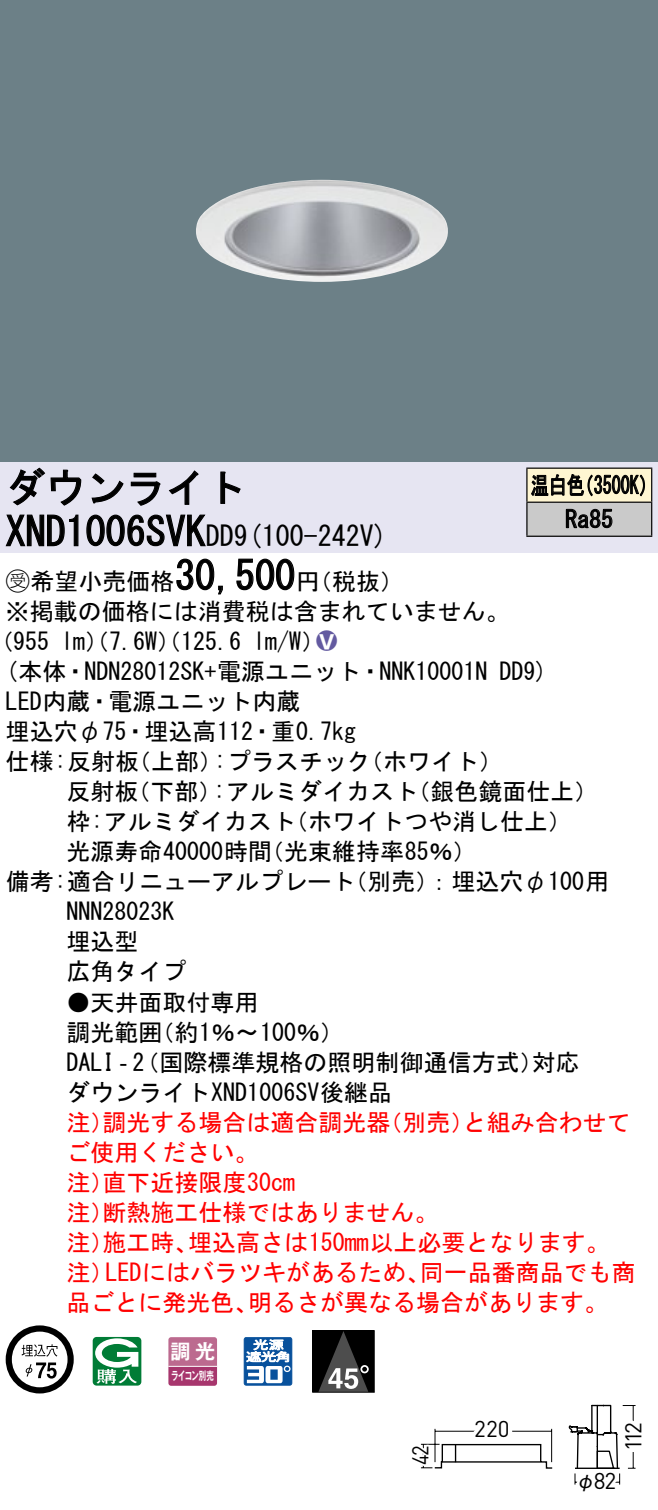
<style>
.page{position:relative;width:658px;height:1510px;background:#fff}
.page>*{position:absolute;margin:0;border:0;box-sizing:border-box;transform-origin:0 0}
.t1{font:40px "MS Gothic";color:#000}
.t2{font:28px "MS Gothic";color:#000}
.t3{font:24px/30px "MS Gothic";color:#000}
.t4{font:24px/30px "MS Gothic";color:#f00}
.t5{font:24px/34px "MS Gothic";color:#000;scale:.75 1}
.t6{font:24px "Ford Classification 1";color:#635aa0}
.t7{font:22.8px "DINOT";letter-spacing:-.055em;color:#000}
.t8{font:22.8px "DINOT";letter-spacing:-.055em;color:#000;scale:.9 1}
.t9{font:20px "Gothic MB101 Pro De Bold 90 pv RKSJ H";color:#fff}
.t10{font:20px "Gothic BBB Pro Medium 90 pv RKSJ H";color:#000}
.t11{font:11.6px "Gothic MB101 Pro De Bold 90 pv RKSJ H";letter-spacing:-.05em;color:#fff;scale:.65 1}
.s1{font-size:28px}
.s2{font-family:"Ford Classification 1"}
.s3{color:#fff}
</style>
<div class="page">
<div style="left:0;top:0;width:658px;height:462px;background:#6c8087"></div>
<img style="left:196px;top:180px;width:252px;height:102px">
<div style="left:0;top:462px;width:658px;height:90px;background:#e6e5f2"></div>
<svg style="left:9px;top:467px;width:73px;height:39px"></svg>
<svg style="left:91px;top:473px;width:33px;height:30px"></svg>
<svg style="left:130px;top:472px;width:30px;height:34px"></svg>
<svg style="left:168px;top:470px;width:30px;height:35px"></svg>
<svg style="left:220px;top:471px;width:21px;height:33px"></svg>
<svg style="left:5px;top:514px;width:74px;height:32px"></svg>
<svg style="left:86px;top:514px;width:120px;height:32px"></svg>
<svg style="left:176px;top:558px;width:47px;height:37px"></svg>
<svg style="left:236px;top:558px;width:59px;height:32px"></svg>
<svg style="left:6px;top:1325px;width:68px;height:68px"></svg>
<svg style="left:93px;top:1336px;width:48px;height:49px"></svg>
<svg style="left:168px;top:1337px;width:49px;height:48px;background:#b65a85"></svg>
<hr style="left:168px;top:1365px;width:49px;height:1px;background:#fff">
<svg style="left:244px;top:1337px;width:48px;height:48px"></svg>
<div style="left:312px;top:1330px;width:62px;height:61px;background:#000"></div>
<svg style="left:319px;top:1331px;width:49px;height:60px"></svg>
<div style="left:527px;top:468px;width:124px;height:34px;background:#fff6d2"></div>
<div style="left:527px;top:502px;width:124px;height:34px;background:#cacaca"></div>
<hr style="left:526px;top:467px;width:126px;height:2px;background:#000">
<hr style="left:526px;top:468px;width:1px;height:33px;background:#000">
<hr style="left:651px;top:468px;width:1px;height:33px;background:#000">
<hr style="left:526px;top:501px;width:126px;height:2px;background:#000">
<hr style="left:526px;top:502px;width:1px;height:33px;background:#000">
<hr style="left:651px;top:502px;width:1px;height:33px;background:#000">
<hr style="left:526px;top:535px;width:126px;height:2px;background:#000">
<svg style="left:531px;top:474px;width:114px;height:23px"></svg>
<svg style="left:565px;top:508px;width:47px;height:20px"></svg>
<svg style="left:568px;top:1404px;width:68px;height:81px"></svg>
<svg style="left:420px;top:1428px;width:133px;height:40px"></svg>
<h1 class="t1" style="left:6px;top:467px;width:242px">ダウンライト</h1>
<p class="t2" style="left:234px;top:522px;width:155px">(9 100-242 (V</p>
<h1 class="t1" style="left:6px;top:511px;width:230px">XND1006SVK<span class="s1">DD</span></h1>
<h1 class="t1" style="left:175px;top:555px;width:121px">30,500</h1>
<p class="t3" style="left:6px;top:566px;width:505px"><span class="s2">B</span>希望小売価格<br>※掲載の価格には消費税は含まれていません。</p>
<p class="t6" style="left:316px;top:629px;width:22px">2<span class="s3">8</span></p>
<p class="t3" style="left:296px;top:566px;width:109px">（円税抜(</p>
<p class="t3" style="left:253px;top:626px;width:73px">l m (W/</p>
<p class="t3" style="left:-11px;top:626px;width:62px">（955</p>
<p class="t3" style="left:61px;top:626px;width:182px">lm）（7.6 ）（W 125.6</p>
<p class="t5" style="left:565px;top:468px;width:65px;text-indent:-34px">温白色<br>Ra85</p>
<p class="t5" style="left:575px;top:468px;width:109px">（3500 (K</p>
<p class="t3" style="left:6px;top:656px;width:483px">(本体・NDN28012SK+電源ユニット・NNK10001N</p>
<p class="t3" style="left:6px;top:686px;width:296px">LED内蔵・電源ユニット内蔵</p>
<p class="t3" style="left:6px;top:716px;width:352px">埋込穴φ75・埋込高112・重0.7kg</p>
<p class="t3" style="left:359px;top:746px;width:145px">（ホワイト(</p>
<p class="t3" style="left:214px;top:746px;width:158px">:プラスチック</p>
<p class="t3" style="left:6px;top:746px;width:135px">仕様:反射板</p>
<p class="t3" style="left:127px;top:746px;width:97px">（上部）</p>
<p class="t3" style="left:499px;top:656px;width:50px">DD (9</p>
<p class="t3" style="left:66px;top:776px;width:74px">反射板</p>
<p class="t3" style="left:126px;top:776px;width:97px">（下部）</p>
<p class="t3" style="left:213px;top:776px;width:206px">:アルミダイカスト</p>
<p class="t3" style="left:406px;top:776px;width:193px">（銀色鏡面仕上(</p>
<p class="t3" style="left:260px;top:806px;width:218px;text-indent:-193px">枠:アルミダイカスト<br>（光束維持率85％(</p>
<p class="t3" style="left:284px;top:806px;width:289px">（ホワイトつや消し仕上(</p>
<p class="t3" style="left:66px;top:836px;width:207px">光源寿命40000時間</p>
<p class="t3" style="left:66px;top:866px;width:290px;text-indent:-61px">備考:適合リニューアルプレート<br>NNN28023K<br>埋込型<br>広角タイプ</p>
<p class="t3" style="left:150px;top:986px;width:195px;text-indent:-84px">●天井面取付専用<br>（約1％〜100％(</p>
<p class="t3" style="left:343px;top:866px;width:267px">（別売：）埋込穴φ100用</p>
<p class="t3" style="left:66px;top:1016px;width:97px">調光範囲</p>
<p class="t3" style="left:66px;top:1046px;width:478px">DALI‐（2 国際標準規格の照明制御通信方式）ダウンライトXND1006SV後継品</p>
<p class="t4" style="left:462px;top:1106px;width:169px">と組み合わせて</p>
<p class="t3" style="left:531px;top:1046px;width:49px">対応</p>
<p class="t4" style="left:102px;top:1106px;width:289px">調光する場合は適合調光器</p>
<p class="t4" style="left:378px;top:1106px;width:97px">（別売）</p>
<p class="t4" style="left:66px;top:1106px;width:49px">注）</p>
<p class="t4" style="left:66px;top:1136px;width:193px">ご使用ください。</p>
<p class="t4" style="left:102px;top:1166px;width:194px">直下近接限度30cm</p>
<p class="t4" style="left:102px;top:1166px;width:337px;text-indent:-36px">注）<br>断熱施工仕様ではありません。</p>
<p class="t4" style="left:66px;top:1196px;width:49px">注）</p>
<p class="t4" style="left:188px;top:1226px;width:423px">埋込高さは150mm以上必要となります。</p>
<p class="t4" style="left:102px;top:1226px;width:97px">施工時、</p>
<p class="t4" style="left:66px;top:1226px;width:49px">注）</p>
<p class="t4" style="left:66px;top:1256px;width:49px">注）</p>
<p class="t4" style="left:105px;top:1256px;width:326px">LEDにはバラツキがあるため、</p>
<p class="t4" style="left:420px;top:1256px;width:217px">同一品番商品でも商</p>
<p class="t4" style="left:66px;top:1286px;width:193px">品ごとに発光色、</p>
<p class="t4" style="left:248px;top:1286px;width:362px">明るさが異なる場合があります。</p>
<p class="t9" style="left:171px;top:1334px;width:46px">調光</p>
<p class="t11" style="left:171px;top:1365px;width:67px">ライコン別売</p>
<p class="t8" style="left:404px;top:1464px;width:24px;rotate:-90deg">42</p>
<p class="t7" style="left:474px;top:1412px;width:37px">220</p>
<p class="t7" style="left:593px;top:1464px;width:24px">82</p>
<p class="t10" style="left:575px;top:1464px;width:21px">φ</p>
<p class="t7" style="left:617px;top:1450px;width:30px;rotate:-90deg">112</p>
</div>
